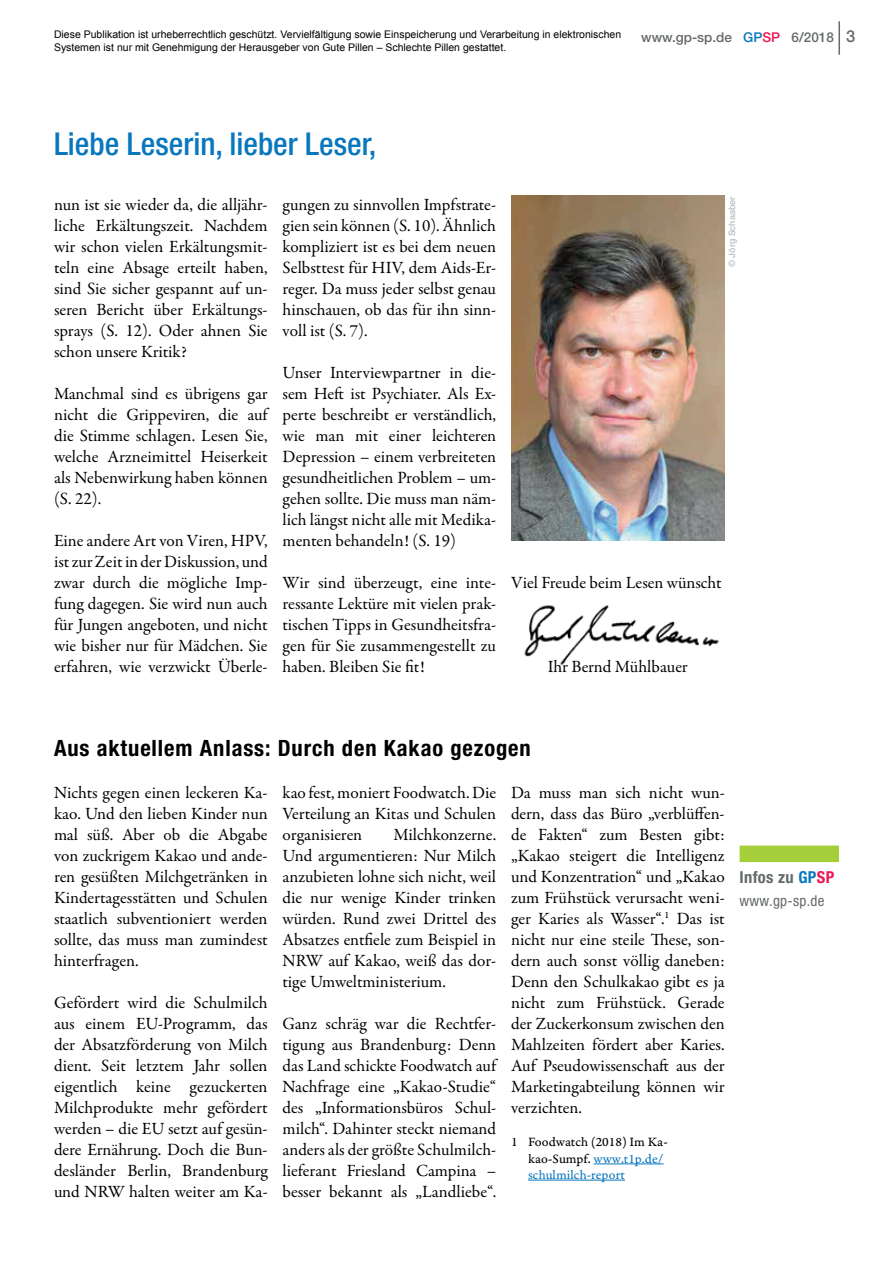
<style>
.page{position:relative;width:893px;height:1263px;background:#fff}
.page>*{position:absolute;margin:0;border:0;box-sizing:border-box;transform-origin:0 0}
.t1{font:500 condensed 31.5px "Helvetica Neue LT Std";color:#0977be}
.t2{font:700 condensed 22.5px "Helvetica Neue LT";letter-spacing:.04em;color:#000001}
.t3{font:17.25px/21px "Garamond Premr Pro";color:#000001;text-align:justify}
.t4{font:700 condensed 16.5px "Helvetica Neue LT";letter-spacing:.02em;color:#656a6a}
.t5{font:condensed 15px "Helvetica Neue LT";letter-spacing:.02em;color:#656a6a}
.t6{font:13.5px/16.2px "Garamond Premr Pro Capt";color:#000001}
.t7{font:500 13.5px "Helvetica Neue LT";color:#656a6a}
.t8{font:10.5px/12.6px "Arial";color:#000001}
.t9{font:500 9px "Helvetica Neue LT";color:#bbbdbd}
.s1{color:#0977be}
.s2{color:#ec1650}
.s3{font-size:16.5px}
</style>
<div class="page">
<hr style="left:838px;top:21px;width:2px;height:34px;background:#656a6a">
<img style="left:524px;top:605px;width:195px;height:61px">
<div style="left:740px;top:845px;width:99px;height:17px;background:#a6ce3a"></div>
<hr style="left:594px;top:1163px;width:70px;height:1px;background:#0977be">
<hr style="left:528px;top:1180px;width:97px;height:1px;background:#0977be">
<img style="left:511px;top:196px;width:214px;height:344px">
<p class="t8" style="left:54px;top:28px;width:569px">Diese Publikation ist urheberrechtlich geschützt. Vervielfältigung sowie Einspeicherung und Verarbeitung in elektronischen<br>Systemen ist nur mit Genehmigung der Herausgeber von Gute Pillen – Schlechte Pillen gestattet.</p>
<p class="t7" style="left:641px;top:32px;width:215px">www.gp-sp.de <span class="s1">GP</span><span class="s2">SP</span> 6/2018 <span class="s3">3</span></p>
<h1 class="t1" style="left:54px;top:133px;width:324px">Liebe Leserin, lieber Leser,</h1>
<p class="t3" style="left:54px;top:195px;width:215px">nun ist sie wieder da, die alljähr&shy;liche Erkältungszeit. Nachdem wir schon vielen Erkältungsmit&shy;teln eine Absage erteilt haben, sind Sie sicher gespannt auf un&shy;seren Bericht über Erkältungs&shy;sprays (S. 12). Oder ahnen Sie schon unsere Kritik?</p>
<p class="t3" style="left:54px;top:384px;width:215px">Manchmal sind es übrigens gar nicht die Grippeviren, die auf die Stimme schlagen. Lesen Sie, welche Arzneimittel Heiserkeit als Nebenwirkung haben können (S. 22).</p>
<p class="t3" style="left:54px;top:531px;width:215px">Eine andere Art von Viren, HPV, ist zur Zeit in der Diskussion, und zwar durch die mögliche Imp&shy;fung dagegen. Sie wird nun auch für Jungen angeboten, und nicht wie bisher nur für Mädchen. Sie erfahren, wie verzwickt Überle-</p>
<p class="t3" style="left:283px;top:195px;width:215px">gungen zu sinnvollen Impfstrate&shy;gien sein können (S. 10). Ähnlich kompliziert ist es bei dem neuen Selbsttest für HIV, dem Aids-Er&shy;reger. Da muss jeder selbst genau hinschauen, ob das für ihn sinn&shy;voll ist (S. 7).</p>
<p class="t3" style="left:283px;top:363px;width:215px">Unser Interviewpartner in die&shy;sem Heft ist Psychiater. Als Ex&shy;perte beschreibt er verständlich, wie man mit einer leichteren Depression – einem verbreiteten gesundheitlichen Problem – um&shy;gehen sollte. Die muss man näm&shy;lich längst nicht alle mit Medika&shy;menten behandeln! (S. 19)</p>
<p class="t3" style="left:283px;top:573px;width:215px">Wir sind überzeugt, eine inte&shy;ressante Lektüre mit vielen prak&shy;tischen Tipps in Gesundheitsfra&shy;gen für Sie zusammengestellt zu haben. Bleiben Sie fit!</p>
<p class="t9" style="left:729px;top:267px;width:72px;rotate:-90deg">© Jörg Schaaber</p>
<p class="t3" style="left:511px;top:573px;width:212px">Viel Freude beim Lesen wünscht</p>
<p class="t3" style="left:548px;top:657px;width:141px">Ihr Bernd Mühlbauer</p>
<h2 class="t2" style="left:54px;top:740px;width:478px">Aus aktuellem Anlass: Durch den Kakao gezogen</h2>
<p class="t3" style="left:54px;top:783px;width:215px">Nichts gegen einen leckeren Ka&shy;kao. Und den lieben Kinder nun mal süß. Aber ob die Abgabe von zuckrigem Kakao und ande&shy;ren gesüßten Milchgetränken in Kindertagesstätten und Schulen staatlich subventioniert werden sollte, das muss man zumindest hinterfragen.</p>
<p class="t3" style="left:54px;top:993px;width:215px">Gefördert wird die Schulmilch aus einem EU-Programm, das der Absatzförderung von Milch dient. Seit letztem Jahr sollen eigentlich keine gezuckerten Milchprodukte mehr gefördert werden – die EU setzt auf gesün&shy;dere Ernährung. Doch die Bun&shy;desländer Berlin, Brandenburg und NRW halten weiter am Ka-</p>
<p class="t3" style="left:283px;top:783px;width:215px">kao fest, moniert Foodwatch. Die Verteilung an Kitas und Schulen organisieren</p>
<p class="t3" style="left:511px;top:783px;width:215px">Da muss man sich nicht wun&shy;dern, dass das Büro „verblüffen&shy;de Fakten“ zum Besten gibt: „Kakao steigert die Intelligenz und Konzentration“ und „Kakao zum Frühstück verursacht weni&shy;ger Karies als Wasser“.<sup>1</sup> Das ist nicht nur eine steile These, son&shy;dern auch sonst völlig daneben:<br>Denn den Schulkakao gibt es ja nicht zum Frühstück. Gerade der Zuckerkonsum zwischen den Mahlzeiten fördert aber Karies.<br>Auf Pseudowissenschaft aus der Marketingabteilung können wir verzichten.</p>
<p class="t6" style="left:528px;top:1135px;width:141px;text-indent:-17px">1 Foodwatch (2018) Im Ka&shy;kao-Sumpf. <span class="s1">www.t1p.de/ schulmilch-report</span></p>
<p class="t3" style="left:283px;top:825px;width:215px;text-indent:111px">Milchkonzerne.<br>Und argumentieren: Nur Milch anzubieten lohne sich nicht, weil die nur wenige Kinder trinken würden. Rund zwei Drittel des Absatzes entfiele zum Beispiel in NRW auf Kakao, weiß das dor&shy;tige Umweltministerium.</p>
<p class="t3" style="left:283px;top:1014px;width:215px">Ganz schräg war die Rechtfer&shy;tigung aus Brandenburg: Denn das Land schickte Foodwatch auf Nachfrage eine „Kakao-Studie“ des „Informationsbüros Schul&shy;milch“. Dahinter steckt niemand anders als der größte Schulmilch&shy;lieferant Friesland Campina – besser bekannt als „Landliebe“.</p>
<p class="t4" style="left:740px;top:871px;width:96px">Infos zu <span class="s1">GP</span><span class="s2">SP</span></p>
<p class="t5" style="left:740px;top:895px;width:86px">www.gp-sp.de</p>
</div>
